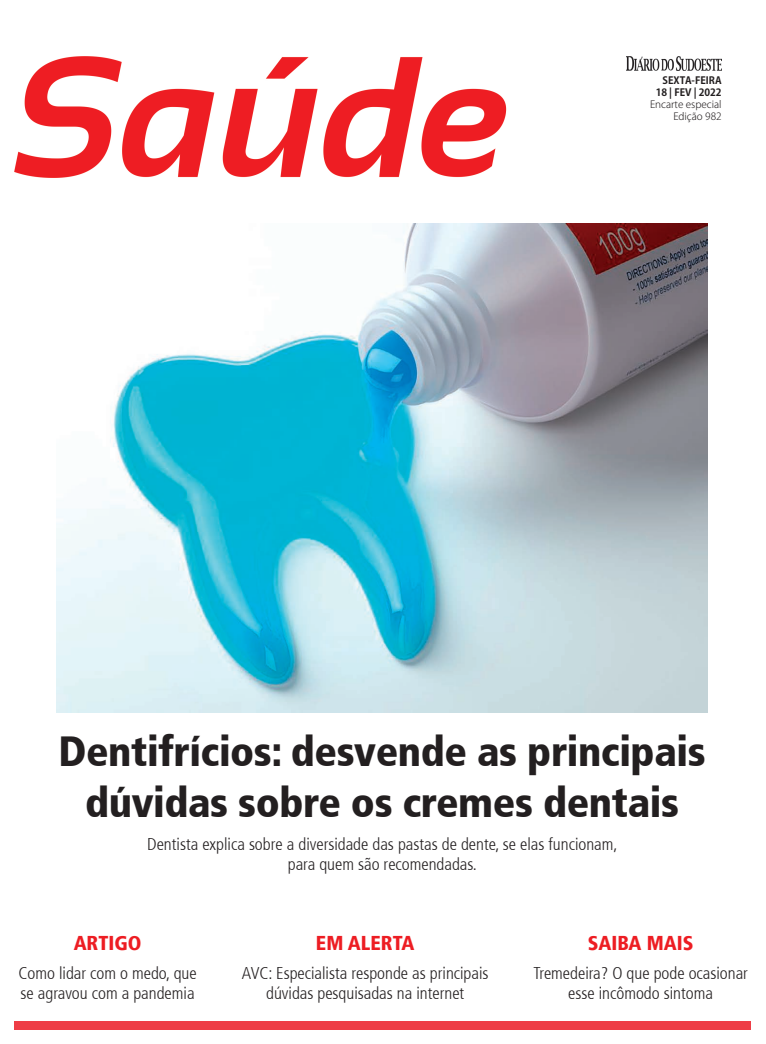
<style>
.page{position:relative;width:766px;height:1044px;background:#fff}
.page>*{position:absolute;margin:0;border:0;box-sizing:border-box;transform-origin:0 0}
.t1{font:900 condensed 42px/50.4px "Frutiger 77";letter-spacing:-.01em;color:#231f20;text-align:center}
.t2{font:900 condensed 20px "Frutiger 77";color:#ed1d23}
.t3{font:300 condensed 17px/20.4px "Frutiger 47";color:#231f20;text-align:center}
.t4{font:300 10px/12px "Koz Go Pro";color:#231f20;text-align:right}
.s1{font-weight:700}
</style>
<div class="page">
<img style="left:626px;top:57px;width:94px;height:13px">
<img style="left:14px;top:57px;width:493px;height:120px">
<div style="left:15px;top:1020px;width:736px;height:8px;background:#ee3d46"></div>
<img style="left:57px;top:224px;width:650px;height:487px">
<p class="t4" style="left:650px;top:74px;width:73px"><span class="s1">SEXTA-FEIRA<br>18 | FEV | 2022<br></span>Encarte especial<br>Edição 982</p>
<p class="t1" style="left:58px;top:726px;width:648px">Dentifrícios: desvende as principais dúvidas sobre os cremes dentais</p>
<p class="t3" style="left:147px;top:833px;width:471px">Dentista explica sobre a diversidade das pastas de dente, se elas funcionam, para quem são recomendadas.</p>
<p class="t2" style="left:74px;top:931px;width:69px">ARTIGO</p>
<p class="t2" style="left:316px;top:931px;width:100px">EM ALERTA</p>
<p class="t2" style="left:587px;top:931px;width:107px">SAIBA MAIS</p>
<p class="t3" style="left:18px;top:962px;width:180px;text-align:left">Como lidar com o medo, que se agravou com a pandemia</p>
<p class="t3" style="left:533px;top:962px;width:216px">Tremedeira? O que pode ocasionar esse incômodo sintoma</p>
<p class="t3" style="left:242px;top:962px;width:248px">AVC: Especialista responde as principais dúvidas pesquisadas na internet</p>
</div>
